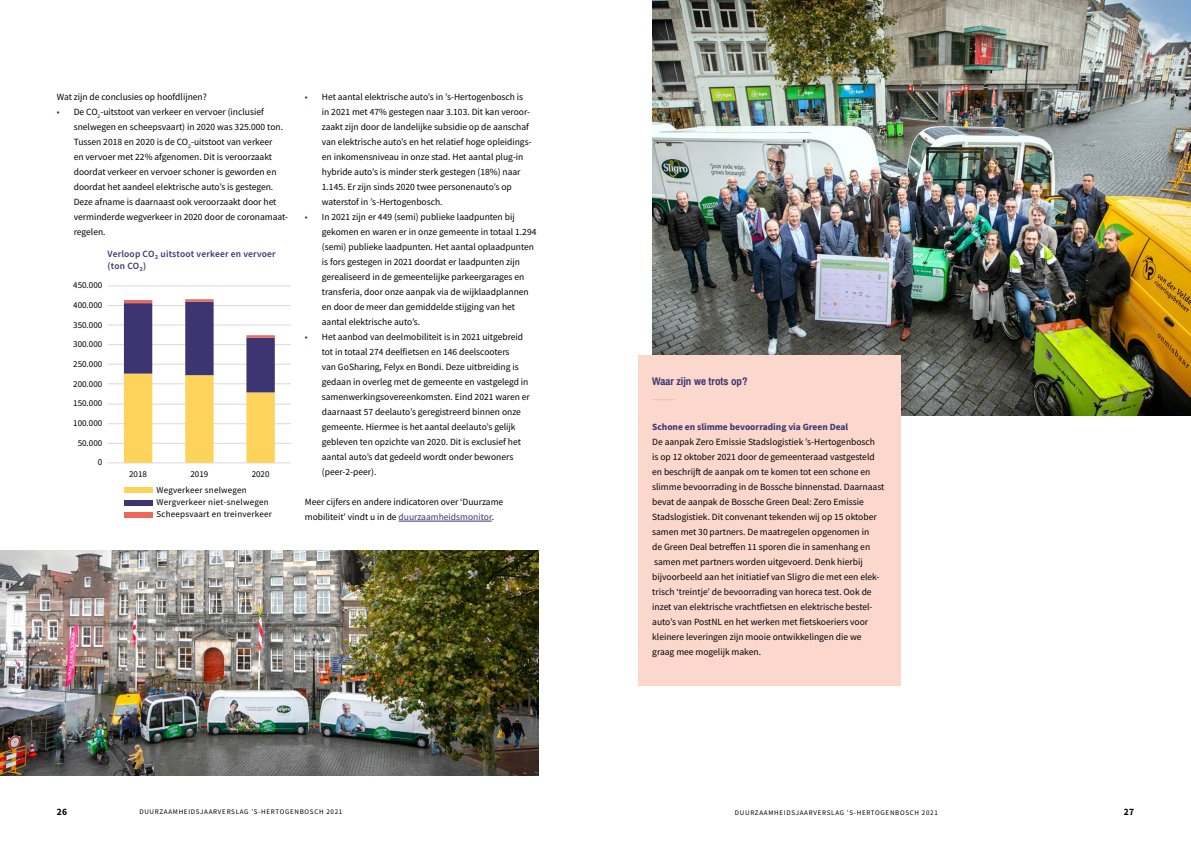
<style>
.page{position:relative;width:1191px;height:842px;background:#fff}
.page>*{position:absolute;margin:0;border:0;box-sizing:border-box;transform-origin:0 0}
.H3_-_Alineakop_-_Roo{font:11px "Archivo Narrow";color:#3c3572}
.P_-_Platte_tekst{font:9.5px/15px "Source Sans Pro";color:#000}
.t1{font:600 9.5px/11.4px "Source Sans Pro";letter-spacing:.015em;color:#3c3572}
.H4_-_Tussenkopje{font:700 9.5px "Source Sans Pro";color:#3c3572}
.t2{font:700 9.5px "Source Sans Pro";color:#000}
.t3{font:9px/12.5px "Source Sans Pro";letter-spacing:.025em;color:#000}
.t4{font:9px/19.7px "Source Sans Pro";color:#000;text-align:right}
.t5{font:7px "Source Sans Pro";letter-spacing:.1em;color:#000}
.s1{color:#3c3572}
</style>
<div class="page">
<hr style="left:108px;top:286px;width:183px;height:1px;background:#d9d9d9">
<hr style="left:108px;top:305px;width:183px;height:1px;background:#d9d9d9">
<hr style="left:108px;top:325px;width:183px;height:1px;background:#d9d9d9">
<hr style="left:108px;top:344px;width:183px;height:1px;background:#d9d9d9">
<hr style="left:108px;top:364px;width:183px;height:1px;background:#d9d9d9">
<hr style="left:108px;top:383px;width:183px;height:1px;background:#d9d9d9">
<hr style="left:108px;top:404px;width:183px;height:1px;background:#d9d9d9">
<hr style="left:108px;top:423px;width:183px;height:1px;background:#d9d9d9">
<hr style="left:108px;top:443px;width:183px;height:1px;background:#d9d9d9">
<hr style="left:108px;top:462px;width:183px;height:1px;background:#d9d9d9">
<div style="left:124px;top:488px;width:28px;height:5px;background:#fdd35c"></div>
<div style="left:124px;top:500px;width:28px;height:5px;background:#3c3572"></div>
<div style="left:124px;top:513px;width:28px;height:5px;background:#ed6858"></div>
<svg style="left:124px;top:299px;width:151px;height:164px"></svg>
<hr style="left:398px;top:521px;width:94px;height:1px;background:#3c3572">
<img style="left:652px;top:0;width:539px;height:415px">
<img style="left:0;top:550px;width:539px;height:225px">
<div style="left:638px;top:355px;width:262px;height:330px;background:#fbd7cc"></div>
<svg style="left:652px;top:399px;width:23px;height:1px"></svg>
<p class="P_-_Platte_tekst" style="left:57px;top:89px;width:152px">Wat zijn de conclusies op hoofdlijnen?</p>
<p class="P_-_Platte_tekst" style="left:74px;top:104px;width:216px;text-indent:-17px"><span class="s1">•</span> De CO<sub>2</sub>-uitstoot van verkeer en vervoer (inclusief snelwegen en scheepsvaart) in 2020 was 325.000 ton.<br>Tussen 2018 en 2020 is de CO<sub>2</sub>-uitstoot van verkeer<br>en vervoer met 22% afgenomen. Dit is veroorzaakt doordat verkeer en vervoer schoner is geworden en doordat het aandeel elektrische auto’s is gestegen.<br>Deze afname is daarnaast ook veroorzaakt door het verminderde wegverkeer in 2020 door de coronamaat&shy;regelen.</p>
<p class="t1" style="left:108px;top:248px;width:170px">Verloop CO₂ uitstoot verkeer en vervoer (ton CO₂)</p>
<p class="t4" style="left:73px;top:275px;width:31px">450.000<br>400.000<br>350.000<br>300.000<br>250.000<br>200.000<br>150.000<br>100.000<br>50.000<br>0</p>
<p class="t3" style="left:129px;top:468px;width:19px">2018</p>
<p class="t3" style="left:190px;top:468px;width:19px">2019</p>
<p class="t3" style="left:252px;top:468px;width:19px">2020</p>
<p class="t3" style="left:156px;top:483px;width:117px">Wegverkeer snelwegen<br>Wergverkeer niet-snelwegen<br>Scheepsvaart en treinverkeer</p>
<p class="P_-_Platte_tekst" style="left:322px;top:89px;width:211px;text-indent:-17px"><span class="s1">•</span> Het aantal elektrische auto’s in ’s-Hertogenbosch is in 2021 met 47% gestegen naar 3.103. Dit kan veroor&shy;zaakt zijn door de landelijke subsidie op de aanschaf van elektrische auto’s en het relatief hoge opleidings&shy;en inkomensniveau in onze stad. Het aantal plug-in hybride auto’s is minder sterk gestegen (18%) naar 1.145. Er zijn sinds 2020 twee personenauto’s op waterstof in ’s-Hertogenbosch.</p>
<p class="P_-_Platte_tekst" style="left:322px;top:209px;width:216px;text-indent:-17px"><span class="s1">•</span> In 2021 zijn er 449 (semi) publieke laadpunten bij gekomen en waren er in onze gemeente in totaal 1.294 (semi) publieke laadpunten. Het aantal oplaadpunten is fors gestegen in 2021 doordat er laadpunten zijn gerealiseerd in de gemeentelijke parkeergarages en transferia, door onze aanpak via de wijklaadplannen en door de meer dan gemiddelde stijging van het aantal elektrische auto’s.</p>
<p class="P_-_Platte_tekst" style="left:322px;top:329px;width:210px;text-indent:-17px"><span class="s1">•</span> Het aanbod van deelmobiliteit is in 2021 uitgebreid tot in totaal 274 deelfietsen en 146 deelscooters<br>van GoSharing, Felyx en Bondi. Deze uitbreiding is gedaan in overleg met de gemeente en vastgelegd in samenwerkingsovereenkomsten. Eind 2021 waren er daarnaast 57 deelauto’s geregistreerd binnen onze gemeente. Hiermee is het aantal deelauto’s gelijk gebleven ten opzichte van 2020. Dit is exclusief het aantal auto’s dat gedeeld wordt onder bewoners (peer-2-peer).</p>
<p class="P_-_Platte_tekst" style="left:305px;top:494px;width:200px">Meer cijfers en andere indicatoren over ‘Duurzame mobiliteit’ vindt u in de <span class="s1">duurzaamheidsmonitor</span>.</p>
<h3 class="H3_-_Alineakop_-_Roo" style="left:652px;top:373px;width:97px">Waar zijn we trots op?</h3>
<h4 class="H4_-_Tussenkopje" style="left:652px;top:420px;width:198px">Schone en slimme bevoorrading via Green Deal</h4>
<p class="P_-_Platte_tekst" style="left:652px;top:434px;width:234px">De aanpak Zero Emissie Stadslogistiek ’s-Hertogenbosch<br>is op 12 oktober 2021 door de gemeenteraad vastgesteld en beschrijft de aanpak om te komen tot een schone en slimme bevoorrading in de Bossche binnenstad. Daarnaast bevat de aanpak de Bossche Green Deal: Zero Emissie Stadslogistiek. Dit convenant tekenden wij op 15 oktober samen met 30 partners. De maatregelen opgenomen in<br>de Green Deal betreffen 11 sporen die in samenhang en samen met partners worden uitgevoerd. Denk hierbij bijvoorbeeld aan het initiatief van Sligro die met een elek&shy;trisch ‘treintje’ de bevoorrading van horeca test. Ook de inzet van elektrische vrachtfietsen en elektrische bestel&shy;auto’s van PostNL en het werken met fietskoeriers voor kleinere leveringen zijn mooie ontwikkelingen die we graag mee mogelijk maken.</p>
<p class="t2" style="left:57px;top:805px;width:12px">26</p>
<p class="t5" style="left:139px;top:807px;width:204px">DUURZAAMHEIDSJAARVERSLAG ’S-HERTOGENBOSCH 2021</p>
<p class="t5" style="left:735px;top:808px;width:204px">DUURZAAMHEIDSJAARVERSLAG ’S-HERTOGENBOSCH 2021</p>
<p class="t2" style="left:1123px;top:805px;width:12px">27</p>
</div>
